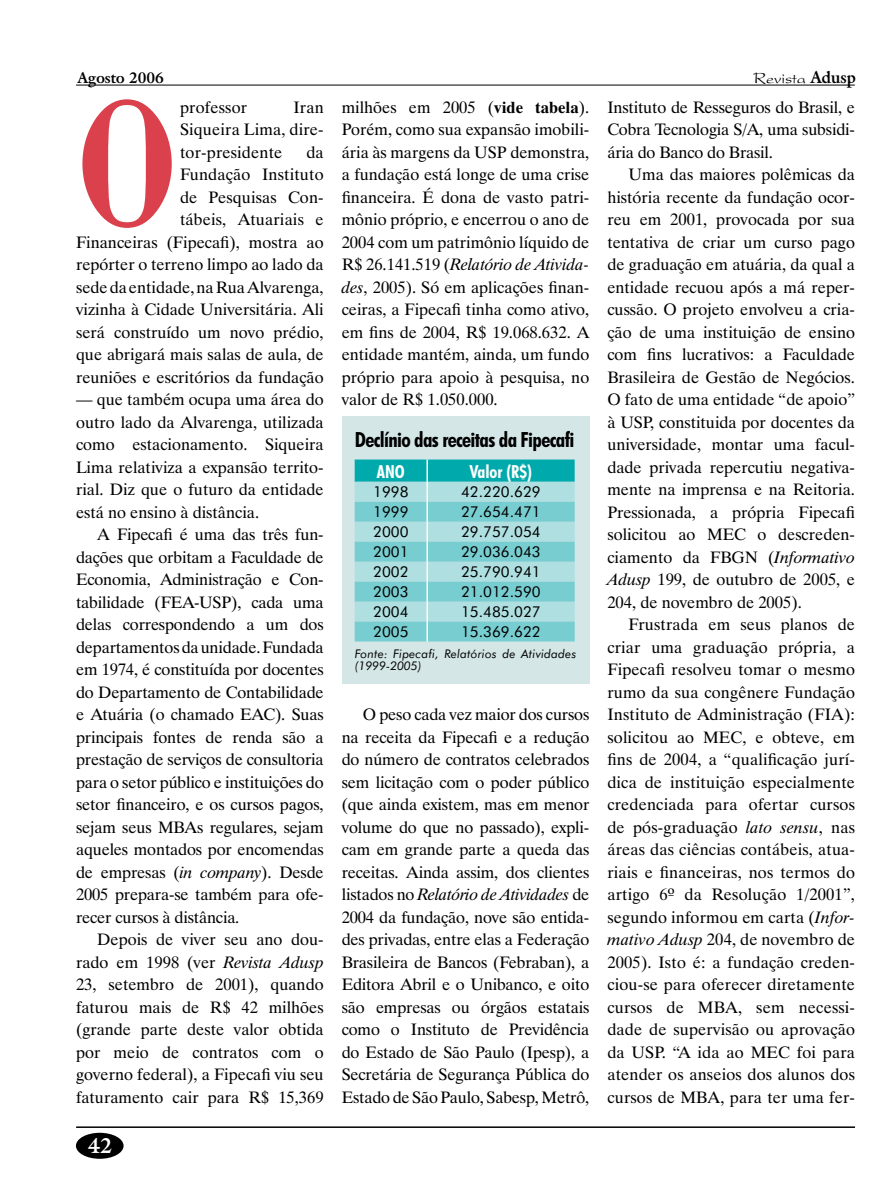
<style>
.page{position:relative;width:893px;height:1191px;background:#fff}
.page>*{position:absolute;margin:0;border:0;box-sizing:border-box;transform-origin:0 0}
.t1{font:700 189.6px "Bodoni BT";color:#db414c;scale:.7 1}
.t2{font:700 condensed 21px "Futura BT";letter-spacing:-.03em;color:#000}
.t3{font:700 21px "Galliard IT Cby BT";color:#fff}
.t4{font:700 condensed 18px "Futura BT";color:#fff}
.t5{font:16.5px/22.5px "Dutch 801 BT";color:#000;text-align:justify}
.t6{font:16.5px "President";color:#000}
.t7{font:15px "Futura BT";color:#000}
.t8{font:700 15px "Galliard IT Cby BT";color:#000}
.t9{font:italic 12px/12px "Futura BT";letter-spacing:.015em;color:#000}
.s1{font-family:"Galliard IT Cby BT";font-weight:700}
.s2{font-weight:700}
.s3{font-style:italic}
</style>
<div class="page">
<hr style="left:76px;top:1126px;width:779px;height:2px;background:#000">
<div style="left:76px;top:1132px;width:48px;height:26px;background:#000;border-radius:50%"></div>
<hr style="left:76px;top:85px;width:779px;height:1px;background:#000">
<div style="left:342px;top:417px;width:247px;height:267px;background:#d4e6e6"></div>
<svg style="left:355px;top:459px;width:220px;height:182px;background:#82d0d2"></svg>
<hr style="left:426px;top:541px;width:2px;height:20px;background:#fff">
<hr style="left:426px;top:561px;width:2px;height:20px;background:#fff">
<hr style="left:426px;top:581px;width:2px;height:20px;background:#fff">
<hr style="left:426px;top:601px;width:2px;height:20px;background:#fff">
<hr style="left:426px;top:621px;width:2px;height:20px;background:#fff">
<p class="t8" style="left:77px;top:68px;width:87px">Agosto 2006</p>
<p class="t6" style="left:754px;top:69px;width:104px">Revista <span class="s1">Adusp</span></p>
<h1 class="t1" style="left:76px;top:45px;width:147px">O</h1>
<p class="t5" style="left:180px;top:95px;width:69px">professor</p>
<p class="t5" style="left:342px;top:95px;width:249px">milhões em 2005 (<span class="s2">vide tabela</span>).<br>Porém, como sua expansão imobili&shy;ária às margens da USP demonstra, a fundação está longe de uma crise financeira. É dona de vasto patri&shy;mônio próprio, e encerrou o ano de 2004 com um patrimônio líquido de R$ 26.141.519 (<span class="s3">Relatório de Ativida&shy;des</span>, 2005). Só em aplicações finan&shy;ceiras, a Fipecafi tinha como ativo, em fins de 2004, R$ 19.068.632. A entidade mantém, ainda, um fundo próprio para apoio à pesquisa, no valor de R$ 1.050.000.</p>
<p class="t2" style="left:355px;top:426px;width:221px">Declínio das receitas da Fipecafi</p>
<p class="t4" style="left:377px;top:460px;width:29px">ANO</p>
<p class="t4" style="left:470px;top:460px;width:64px">Valor (R$)</p>
<p class="t7" style="left:373px;top:483px;width:37px">1998</p>
<p class="t7" style="left:461px;top:483px;width:81px">42.220.629</p>
<p class="t7" style="left:373px;top:503px;width:37px">1999</p>
<p class="t7" style="left:461px;top:503px;width:81px">27.654.471</p>
<p class="t7" style="left:373px;top:523px;width:37px">2000</p>
<p class="t7" style="left:461px;top:523px;width:81px">29.757.054</p>
<p class="t7" style="left:373px;top:543px;width:37px">2001</p>
<p class="t7" style="left:461px;top:543px;width:81px">29.036.043</p>
<p class="t7" style="left:373px;top:563px;width:37px">2002</p>
<p class="t7" style="left:461px;top:563px;width:81px">25.790.941</p>
<p class="t7" style="left:373px;top:583px;width:37px">2003</p>
<p class="t7" style="left:461px;top:583px;width:81px">21.012.590</p>
<p class="t7" style="left:373px;top:603px;width:37px">2004</p>
<p class="t7" style="left:461px;top:603px;width:81px">15.485.027</p>
<p class="t7" style="left:373px;top:623px;width:37px">2005</p>
<p class="t7" style="left:461px;top:623px;width:81px">15.369.622</p>
<p class="t9" style="left:355px;top:647px;width:223px">Fonte: Fipecafi, Relatórios de Atividades (1999-2005)</p>
<p class="t5" style="left:342px;top:703px;width:249px;text-indent:21px">O peso cada vez maior dos cursos na receita da Fipecafi e a redução do número de contratos celebrados sem licitação com o poder público (que ainda existem, mas em menor volume do que no passado), expli&shy;cam em grande parte a queda das receitas. Ainda assim, dos clientes listados no <span class="s3">Relatório de Atividades</span> de 2004 da fundação, nove são entida&shy;des privadas, entre elas a Federação Brasileira de Bancos (Febraban), a Editora Abril e o Unibanco, e oito são empresas ou órgãos estatais como o Instituto de Previdência do Estado de São Paulo (Ipesp), a Secretária de Segurança Pública do Estado de São Paulo, Sabesp, Metrô,</p>
<p class="t5" style="left:607px;top:95px;width:249px">Instituto de Resseguros do Brasil, e Cobra Tecnologia S/A, uma subsidi&shy;ária do Banco do Brasil.</p>
<p class="t5" style="left:607px;top:163px;width:249px;text-indent:21px">Uma das maiores polêmicas da história recente da fundação ocor&shy;reu em 2001, provocada por sua tentativa de criar um curso pago de graduação em atuária, da qual a entidade recuou após a má reper&shy;cussão. O projeto envolveu a cria&shy;ção de uma instituição de ensino com fins lucrativos: a Faculdade Brasileira de Gestão de Negócios.<br>O fato de uma entidade “de apoio” à USP, constituida por docentes da universidade, montar uma facul&shy;dade privada repercutiu negativa&shy;mente na imprensa e na Reitoria.<br>Pressionada, a própria Fipecafi solicitou ao MEC o descreden&shy;ciamento da FBGN (<span class="s3">Informativo Adusp</span> 199, de outubro de 2005, e 204, de novembro de 2005).</p>
<p class="t5" style="left:607px;top:613px;width:249px;text-indent:21px">Frustrada em seus planos de criar uma graduação própria, a Fipecafi resolveu tomar o mesmo rumo da sua congênere Fundação Instituto de Administração (FIA): solicitou ao MEC, e obteve, em fins de 2004, a “qualificação jurí&shy;dica de instituição especialmente credenciada para ofertar cursos de pós-graduação <span class="s3">lato sensu</span>, nas áreas das ciências contábeis, atua&shy;riais e financeiras, nos termos do artigo 6º da Resolução 1/2001”, segundo informou em carta (<span class="s3">Infor&shy;mativo Adusp</span> 204, de novembro de 2005). Isto é: a fundação creden&shy;ciou-se para oferecer diretamente cursos de MBA, sem necessi&shy;dade de supervisão ou aprovação da USP. “A ida ao MEC foi para atender os anseios dos alunos dos cursos de MBA, para ter uma fer-</p>
<p class="t5" style="left:180px;top:95px;width:145px;text-indent:113px">Iran Siqueira Lima, dire&shy;tor-presidente</p>
<p class="t5" style="left:76px;top:140px;width:249px;text-align:right">da<br>Fundação Instituto<br>de Pesquisas Con-<br>tábeis, Atuariais e<br>Financeiras (Fipecafi), mostra ao repórter o terreno limpo ao lado da sede da entidade, na Rua Alvarenga, vizinha à Cidade Universitária. Ali será construído um novo prédio, que abrigará mais salas de aula, de reuniões e escritórios da fundação</p>
<p class="t5" style="left:76px;top:388px;width:249px">— que também ocupa uma área do outro lado da Alvarenga, utilizada como estacionamento. Siqueira Lima relativiza a expansão territo&shy;rial. Diz que o futuro da entidade está no ensino à distância.</p>
<p class="t5" style="left:76px;top:523px;width:249px;text-indent:21px">A Fipecafi é uma das três fun&shy;dações que orbitam a Faculdade de Economia, Administração e Con&shy;tabilidade (FEA-USP), cada uma delas correspondendo a um dos departamentos da unidade. Fundada em 1974, é constituída por docentes do Departamento de Contabilidade e Atuária (o chamado EAC). Suas principais fontes de renda são a prestação de serviços de consultoria para o setor público e instituições do setor financeiro, e os cursos pagos, sejam seus MBAs regulares, sejam aqueles montados por encomendas de empresas (<span class="s3">in company</span>). Desde 2005 prepara-se também para ofe&shy;recer cursos à distância.</p>
<p class="t5" style="left:76px;top:928px;width:249px;text-indent:21px">Depois de viver seu ano dou&shy;rado em 1998 (ver <span class="s3">Revista Adusp </span>23, setembro de 2001), quando faturou mais de R$ 42 milhões (grande parte deste valor obtida por meio de contratos com o governo federal), a Fipecafi viu seu faturamento cair para R$ 15,369</p>
<p class="t3" style="left:88px;top:1131px;width:26px">42</p>
</div>
